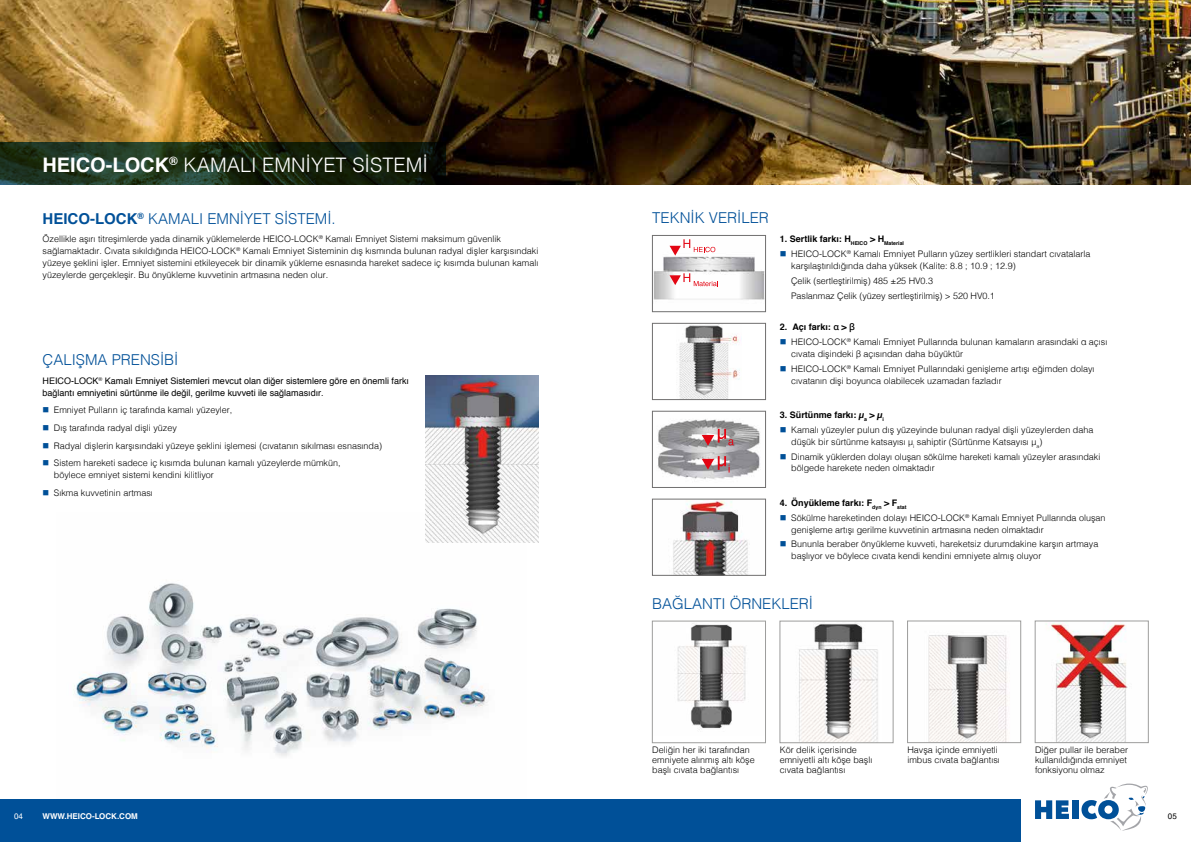
<style>
.page{position:relative;width:1191px;height:842px;background:#fff}
.page>*{position:absolute;margin:0;border:0;box-sizing:border-box;transform-origin:0 0}
.t1{font:300 20px "Helvetica";color:#fff}
.t2{font:300 15px "Helvetica";color:#005098}
.t3{font:300 9px/12px "Helvetica";color:#000}
.t4{font:9px/12px "Helvetica";color:#000}
.t5{font:700 9px "Helvetica";color:#000}
.t6{font:700 8px "Helvetica LT Std";color:#fff}
.t7{font:8px "Helvetica LT Std";color:#fff}
.t8{font:8px "Helvetica LT Std";color:#000}
.s1{font-weight:700}
.s2{color:#005098}
.s3{font-family:"Open Sans";font-weight:600}
</style>
<div class="page">
<img style="left:73px;top:542px;width:453px;height:214px">
<img style="left:0;top:0;width:1191px;height:184px">
<div style="left:1072px;top:800px;width:6px;height:19px;background:#005098"></div>
<svg style="left:1035px;top:800px;width:34px;height:19px"></svg>
<svg style="left:1081px;top:783px;width:67px;height:48px"></svg>
<div style="left:595px;top:799px;width:425px;height:43px;background:#005098"></div>
<div style="left:0;top:799px;width:595px;height:43px;background:#005098"></div>
<svg style="left:0;top:142px;width:445px;height:42px;background:#192a16"></svg>
<img style="left:425px;top:375px;width:114px;height:167px">
<img style="left:928px;top:633px;width:80px;height:108px">
<div style="left:907px;top:621px;width:113px;height:122px;border:1px solid #9d9d9c"></div>
<img style="left:799px;top:623px;width:79px;height:118px">
<div style="left:780px;top:621px;width:113px;height:122px;border:1px solid #9d9d9c"></div>
<img style="left:1046px;top:623px;width:82px;height:118px">
<div style="left:1035px;top:621px;width:113px;height:122px;border:1px solid #9d9d9c"></div>
<img style="left:677px;top:623px;width:69px;height:107px">
<div style="left:652px;top:621px;width:113px;height:122px;border:1px solid #9d9d9c"></div>
<img style="left:654px;top:248px;width:109px;height:52px">
<svg style="left:669px;top:239px;width:46px;height:17px"></svg>
<svg style="left:669px;top:273px;width:49px;height:13px"></svg>
<div style="left:652px;top:235px;width:113px;height:77px;border:1px solid #706f6f"></div>
<img style="left:679px;top:325px;width:62px;height:73px">
<div style="left:652px;top:323px;width:113px;height:77px;border:1px solid #706f6f"></div>
<img style="left:658px;top:419px;width:102px;height:60px">
<svg style="left:701px;top:429px;width:33px;height:17px"></svg>
<svg style="left:701px;top:456px;width:28px;height:16px"></svg>
<div style="left:652px;top:411px;width:113px;height:77px;border:1px solid #706f6f"></div>
<img style="left:673px;top:501px;width:77px;height:72px">
<div style="left:652px;top:499px;width:113px;height:76px;border:1px solid #706f6f"></div>
<h1 class="t1" style="left:42px;top:147px;width:387px"><span class="s1">HEICO-LOCK</span><sup>®</sup> KAMALI EMNİYET SİSTEMİ</h1>
<h2 class="t2" style="left:43px;top:206px;width:295px"><span class="s1">HEICO-LOCK</span><sup>®</sup> KAMALI EMNİYET SİSTEMİ.</h2>
<p class="t3" style="left:43px;top:232px;width:497px">Özellikle aşırı titreşimlerde yada dinamik yüklemelerde HEICO-LOCK<sup>®</sup> Kamalı Emniyet Sistemi maksimum güvenlik sağlamaktadır. Cıvata sıkıldığında HEICO-LOCK<sup>®</sup> Kamalı Emniyet Sisteminin dış kısmında bulunan radyal dişler karşısındaki yüzeye şeklini işler. Emniyet sistemini etkileyecek bir dinamik yükleme esnasında hareket sadece iç kısımda bulunan kamalı yüzeylerde gerçekleşir. Bu önyükleme kuvvetinin artmasına neden olur.</p>
<h2 class="t2" style="left:43px;top:347px;width:137px">ÇALIŞMA PRENSİBİ</h2>
<p class="t4" style="left:43px;top:375px;width:368px">HEICO-LOCK<sup>®</sup> Kamalı Emniyet Sistemleri mevcut olan diğer sistemlere göre en önemli farkı bağlantı emniyetini sürtünme ile değil, gerilme kuvveti ile sağlamasıdır.</p>
<p class="t3" style="left:43px;top:404px;width:191px"><span class="s2">■</span> Emniyet Pulların iç tarafında kamalı yüzeyler,</p>
<p class="t3" style="left:43px;top:421px;width:136px"><span class="s2">■</span> Dış tarafında radyal dişli yüzey</p>
<p class="t3" style="left:43px;top:439px;width:341px"><span class="s2">■</span> Radyal dişlerin karşısındaki yüzeye şeklini işlemesi (cıvatanın sıkılması esnasında)</p>
<p class="t3" style="left:54px;top:457px;width:288px;text-indent:-11px"><span class="s2">■</span> Sistem hareketi sadece iç kısımda bulunan kamalı yüzeylerde mümkün, böylece emniyet sistemi kendini kilitliyor</p>
<p class="t3" style="left:43px;top:486px;width:112px"><span class="s2">■</span> Sıkma kuvvetinin artması</p>
<h2 class="t2" style="left:652px;top:205px;width:118px">TEKNİK VERİLER</h2>
<p class="t5" style="left:780px;top:232px;width:126px">1. Sertlik farkı: H<sub>HEICO</sub> &gt; H<sub>Material</sub></p>
<p class="t3" style="left:791px;top:247px;width:301px;text-indent:-11px"><span class="s2">■</span> HEICO-LOCK<sup>®</sup> Kamalı Emniyet Pulların yüzey sertlikleri standart cıvatalarla karşılaştırıldığında daha yüksek (Kalite: 8.8 ; 10.9 ; 12.9)</p>
<p class="t3" style="left:791px;top:272px;width:205px;line-height:14.8px">Çelik (sertleştirilmiş) 485 ±25 HV0.3<br>Paslanmaz Çelik (yüzey sertleştirilmiş) &gt; 520 HV0.1</p>
<p class="t5" style="left:780px;top:320px;width:77px">2. Açı farkı: <span class="s3">α</span> &gt; <span class="s3">β</span></p>
<p class="t3" style="left:791px;top:335px;width:318px;text-indent:-11px"><span class="s2">■</span> HEICO-LOCK<sup>®</sup> Kamalı Emniyet Pullarında bulunan kamaların arasındaki α açısı cıvata dişindeki β açısından daha büyüktür</p>
<p class="t3" style="left:791px;top:362px;width:305px;text-indent:-11px"><span class="s2">■</span> HEICO-LOCK<sup>®</sup> Kamalı Emniyet Pullarındaki genişleme artışı eğimden dolayı cıvatanın dişi boyunca olabilecek uzamadan fazladır</p>
<p class="t5" style="left:780px;top:407px;width:106px">3. Sürtünme farkı: µ<sub>a</sub> &gt; µ<sub>i</sub></p>
<p class="t3" style="left:791px;top:423px;width:304px;text-indent:-11px"><span class="s2">■</span> Kamalı yüzeyler pulun dış yüzeyinde bulunan radyal dişli yüzeylerden daha düşük bir sürtünme katsayısı μ<sub>i</sub> sahiptir (Sürtünme Katsayısı μ<sub>a</sub>)</p>
<p class="t3" style="left:791px;top:450px;width:311px;text-indent:-11px"><span class="s2">■</span> Dinamik yüklerden dolayı oluşan sökülme hareketi kamalı yüzeyler arasındaki bölgede harekete neden olmaktadır</p>
<p class="t5" style="left:780px;top:495px;width:128px">4. Önyükleme farkı: F<sub>dyn</sub> &gt; F<sub>stat</sub></p>
<p class="t3" style="left:791px;top:511px;width:316px;text-indent:-11px"><span class="s2">■</span> Sökülme hareketinden dolayı HEICO-LOCK<sup>®</sup> Kamalı Emniyet Pullarında oluşan genişleme artışı gerilme kuvvetinin artmasına neden olmaktadır</p>
<p class="t3" style="left:791px;top:537px;width:309px;text-indent:-11px"><span class="s2">■</span> Bununla beraber önyükleme kuvveti, hareketsiz durumdakine karşın artmaya başlıyor ve böylece cıvata kendi kendini emniyete almış oluyor</p>
<h2 class="t2" style="left:652px;top:591px;width:162px">BAĞLANTI ÖRNEKLERİ</h2>
<p class="t3" style="left:652px;top:744px;width:104px;line-height:10px">Deliğin her iki tarafından emniyete alınmış altı köşe başlı cıvata bağlantısı</p>
<p class="t3" style="left:780px;top:744px;width:94px;line-height:10px">Kör delik içerisinde emniyetli altı köşe başlı cıvata bağlantısı</p>
<p class="t3" style="left:907px;top:744px;width:94px;line-height:10px">Havşa içinde emniyetli imbus cıvata bağlantısı</p>
<p class="t3" style="left:1035px;top:744px;width:95px;line-height:10px;text-align:justify">Diğer pullar ile beraber kullanıldığında emniyet fonksiyonu olmaz</p>
<p class="t7" style="left:14px;top:812px;width:10px">04</p>
<p class="t6" style="left:43px;top:812px;width:97px">WWW.HEICO-LOCK.COM</p>
<p class="t8" style="left:1167px;top:812px;width:10px">05</p>
</div>
